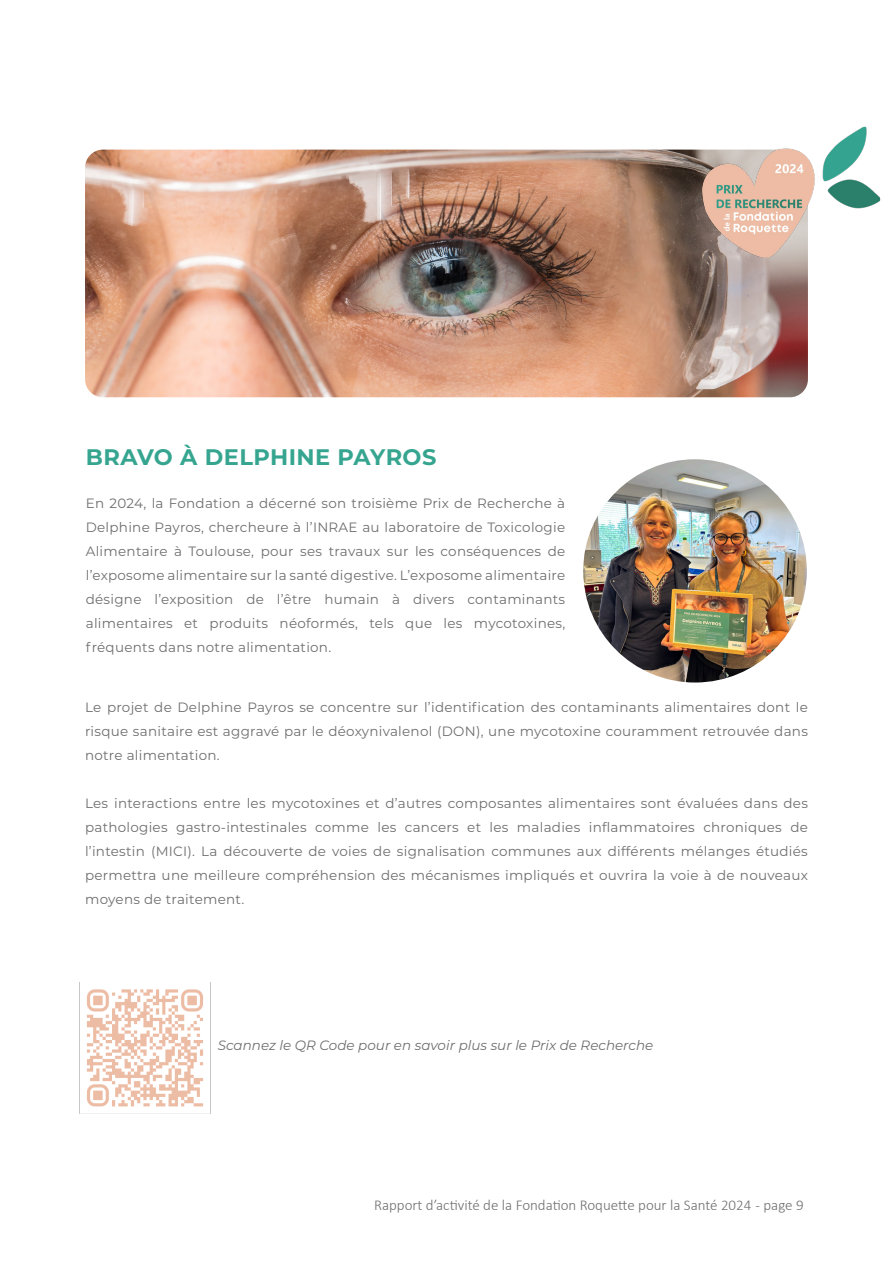
<style>
.page{position:relative;width:893px;height:1263px;background:#fff}
.page>*{position:absolute;margin:0;border:0;box-sizing:border-box;transform-origin:0 0}
.t1{font:700 22.5px "Montserrat";letter-spacing:.02em;color:#36a590}
.t2{font:300 15px "Calibri";color:#6e6e6e}
.t3{font:13.5px/24px "Montserrat";letter-spacing:.02em;color:#6e6e6e;text-align:justify}
.t4{font:italic 13.5px "Montserrat";color:#6e6e6e}
</style>
<div class="page">
<img style="left:583px;top:459px;width:224px;height:223px;border-radius:112px">
<img style="left:85px;top:150px;width:723px;height:247px">
<img style="left:80px;top:983px;width:131px;height:131px">
<img style="left:702px;top:127px;width:178px;height:130px">
<p class="t1" style="left:86px;top:441px;width:352px">BRAVO À DELPHINE PAYROS</p>
<p class="t3" style="left:86px;top:491px;width:481px">En 2024, la Fondation a décerné son troisième Prix de Recherche à Delphine Payros, chercheure à l’INRAE au laboratoire de Toxicologie Alimentaire à Toulouse, pour ses travaux sur les conséquences de l’exposome alimentaire sur la santé digestive. L’exposome alimentaire désigne l’exposition de l’être humain à divers contaminants alimentaires et produits néoformés, tels que les mycotoxines, fréquents dans notre alimentation.</p>
<p class="t3" style="left:85px;top:695px;width:724px">Le projet de Delphine Payros se concentre sur l’identification des contaminants alimentaires dont le risque sanitaire est aggravé par le déoxynivalenol (DON), une mycotoxine couramment retrouvée dans notre alimentation.</p>
<p class="t3" style="left:85px;top:791px;width:724px">Les interactions entre les mycotoxines et d’autres composantes alimentaires sont évaluées dans des pathologies gastro-intestinales comme les cancers et les maladies inflammatoires chroniques de l’intestin (MICI). La découverte de voies de signalisation communes aux différents mélanges étudiés permettra une meilleure compréhension des mécanismes impliqués et ouvrira la voie à de nouveaux moyens de traitement.</p>
<p class="t4" style="left:218px;top:1036px;width:437px">Scannez le QR Code pour en savoir plus sur le Prix de Recherche</p>
<p class="t2" style="left:374px;top:1196px;width:431px">Rapport d’activité de la Fondation Roquette pour la Santé 2024 - page 9</p>
</div>
